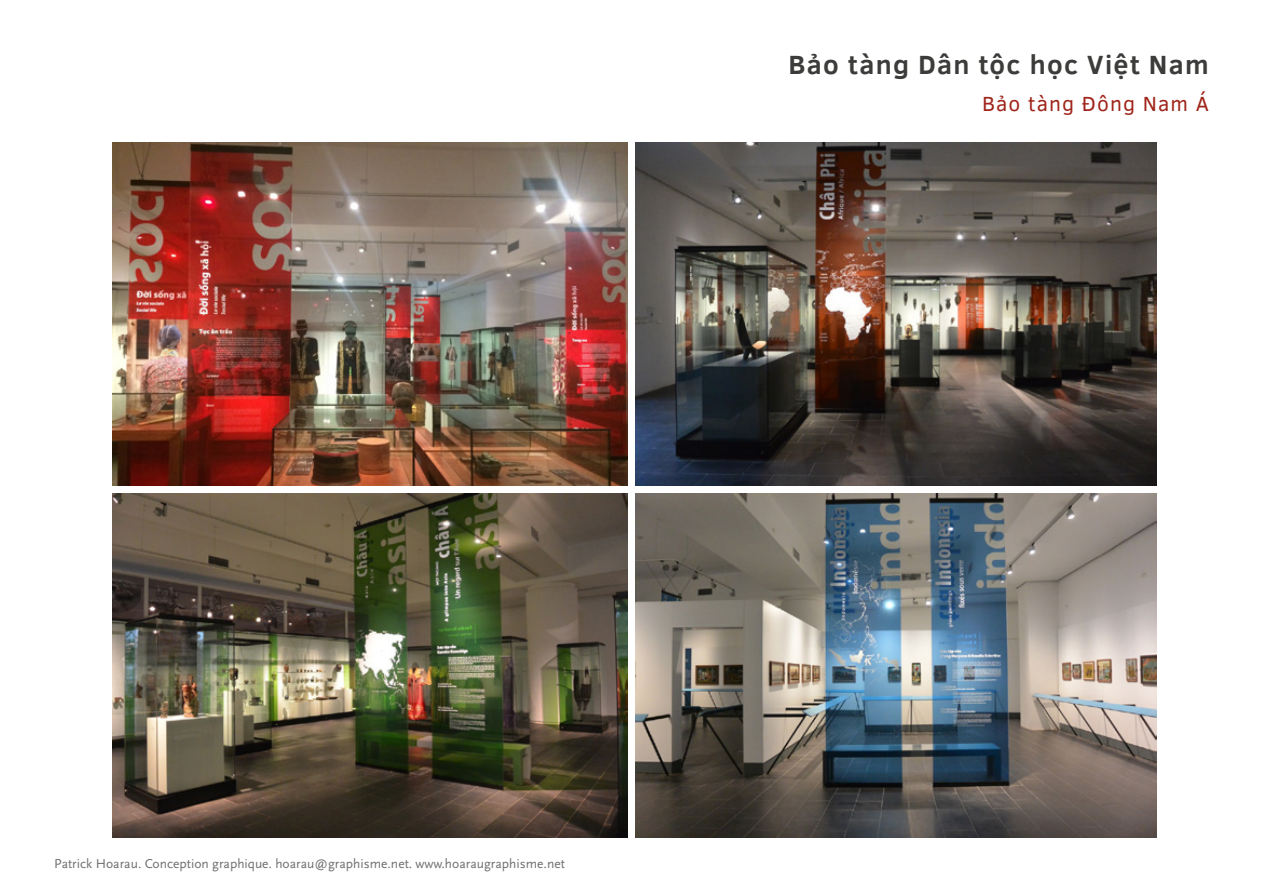
<style>
.page{position:relative;width:1263px;height:893px;background:#fff}
.page>*{position:absolute;margin:0;border:0;box-sizing:border-box;transform-origin:0 0}
.t1{font:700 27px "Clear Sans";letter-spacing:.05em;color:#3c3c3b}
.t2{font:21px "Clear Sans";letter-spacing:.05em;color:#a0241a}
.t3{font:13.5px "Scala Sans Regular LF";color:#706f6f}
</style>
<div class="page">
<img style="left:112px;top:494px;width:516px;height:343px">
<img style="left:635px;top:142px;width:522px;height:344px">
<img style="left:112px;top:142px;width:516px;height:344px">
<img style="left:635px;top:494px;width:522px;height:343px">
<h1 class="t1" style="left:788px;top:45px;width:422px">Bảo tàng Dân tộc học Việt Nam</h1>
<h2 class="t2" style="left:982px;top:90px;width:228px">Bảo tàng Đông Nam Á</h2>
<p class="t3" style="left:54px;top:856px;width:512px">Patrick Hoarau. Conception graphique. hoarau@graphisme.net. www.hoaraugraphisme.net</p>
</div>
